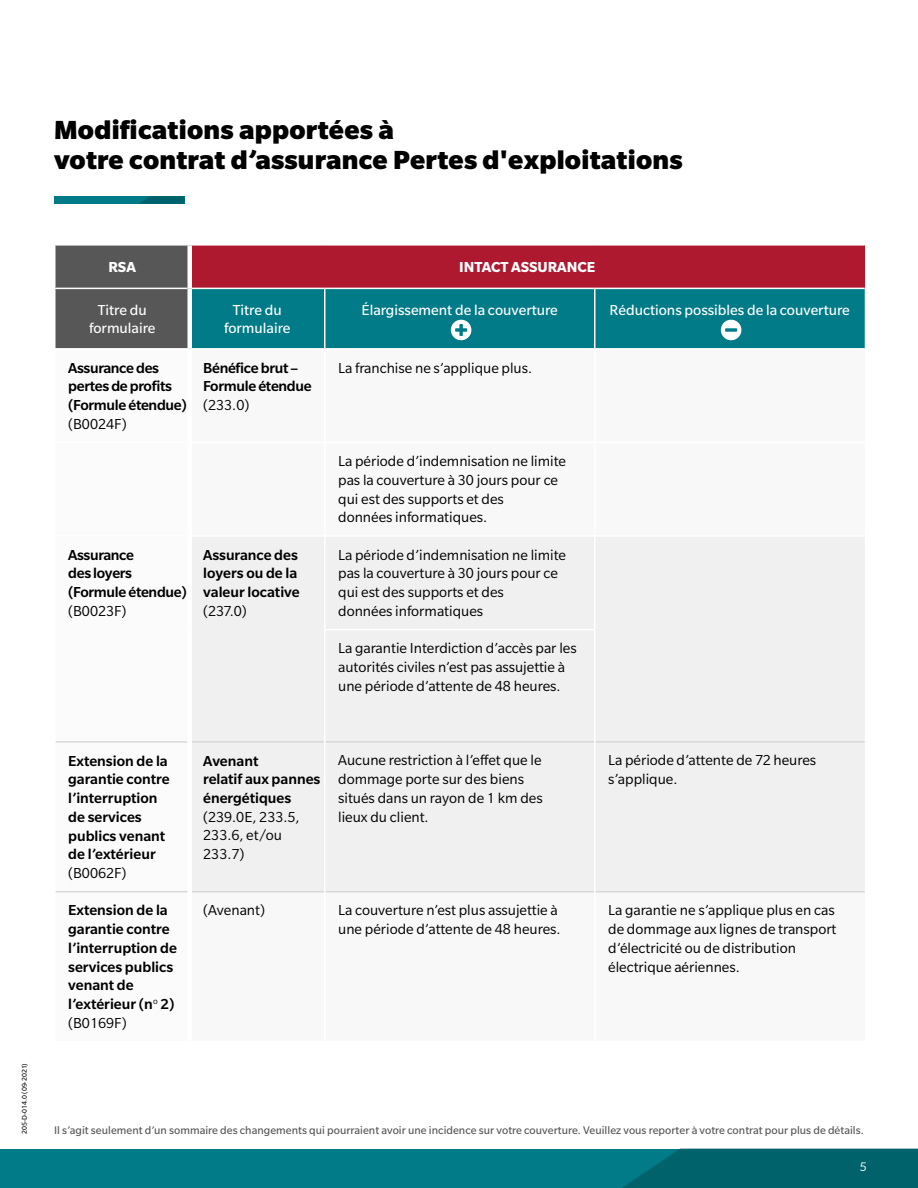
<style>
.page{position:relative;width:918px;height:1188px;background:#fff}
.page>*{position:absolute;margin:0;border:0;box-sizing:border-box;transform-origin:0 0}
.t1{font:900 28.5px/30px "Slate Std";letter-spacing:.01em;color:#000}
.t2{font:15.75px/18.8px "Slate Std";color:#000}
.t3{font:500 15.75px/18.8px "Slate Std";color:#000}
.t4{font:500 15.75px/18.8px "Slate Std";letter-spacing:-.02em;color:#000}
.t5{font:15.75px/18px "Slate Std";color:#fff;text-align:center}
.t6{font:700 15.75px "Slate Std";color:#fff}
.t7{font:13.5px "Slate Std";color:#fff}
.t8{font:12px "Slate Std";letter-spacing:.005em;color:#555}
.t9{font:7.5px "Slate Std";color:#000}
.s1{font-weight:400}
</style>
<div class="page">
<div style="left:0;top:1149px;width:918px;height:39px;background:#007b87"></div>
<svg style="left:622px;top:1149px;width:296px;height:39px;background:#00646d"></svg>
<div style="left:54px;top:196px;width:130px;height:8px;background:#007b87"></div>
<svg style="left:139px;top:196px;width:45px;height:8px"></svg>
<div style="left:192px;top:537px;width:673px;height:354px;background:#f0f0f0"></div>
<hr style="left:56px;top:891px;width:132px;height:1px;background:#d8d8d8">
<hr style="left:192px;top:891px;width:132px;height:1px;background:#d8d8d8">
<hr style="left:596px;top:891px;width:269px;height:1px;background:#d8d8d8">
<hr style="left:326px;top:891px;width:268px;height:1px;background:#d8d8d8">
<hr style="left:56px;top:741px;width:132px;height:2px;background:#d8d8d8">
<hr style="left:192px;top:741px;width:132px;height:2px;background:#d8d8d8">
<hr style="left:326px;top:741px;width:268px;height:2px;background:#d8d8d8">
<hr style="left:596px;top:741px;width:269px;height:2px;background:#d8d8d8">
<hr style="left:594px;top:537px;width:2px;height:92px;background:#fff">
<hr style="left:594px;top:630px;width:2px;height:112px;background:#fff">
<hr style="left:594px;top:742px;width:2px;height:150px;background:#fff">
<hr style="left:324px;top:537px;width:2px;height:92px;background:#fff">
<hr style="left:324px;top:630px;width:2px;height:112px;background:#fff">
<hr style="left:324px;top:742px;width:2px;height:150px;background:#fff">
<hr style="left:324px;top:629px;width:272px;height:1px;background:#fff">
<svg style="left:55px;top:245px;width:810px;height:104px;background:#545a67"></svg>
<h1 class="t1" style="left:54px;top:114px;width:630px">Modifications apportées à<br>votre contrat d’assurance Pertes d'exploitations</h1>
<p class="t9" style="left:20px;top:1134px;width:72px;rotate:-90deg">205-D-014.0 (09-2021)</p>
<p class="t6" style="left:109px;top:258px;width:29px">RSA</p>
<p class="t6" style="left:459px;top:258px;width:138px">INTACT ASSURANCE</p>
<p class="t5" style="left:89px;top:301px;width:68px">Titre du formulaire</p>
<p class="t5" style="left:224px;top:301px;width:68px">Titre du formulaire</p>
<p class="t5" style="left:362px;top:301px;width:198px">Élargissement de la couverture</p>
<p class="t5" style="left:610px;top:301px;width:242px">Réductions possibles de la couverture</p>
<p class="t4" style="left:68px;top:358px;width:120px">Assurance des pertes de profits (Formule étendue)</p>
<p class="t2" style="left:68px;top:414px;width:60px">(B0024F)</p>
<p class="t4" style="left:203px;top:358px;width:110px">Bénéfice brut –<br>Formule étendue</p>
<p class="t2" style="left:203px;top:396px;width:48px">(233.0)</p>
<p class="t2" style="left:338px;top:358px;width:195px">La franchise ne s’applique plus.</p>
<p class="t4" style="left:68px;top:545px;width:120px">Assurance<br>des loyers (Formule étendue)</p>
<p class="t2" style="left:68px;top:602px;width:60px">(B0023F)</p>
<p class="t3" style="left:203px;top:545px;width:98px">Assurance des loyers ou de la valeur locative</p>
<p class="t2" style="left:203px;top:602px;width:45px">(237.0)</p>
<p class="t2" style="left:338px;top:452px;width:229px">La période d’indemnisation ne limite pas la couverture à 30 jours pour ce qui est des supports et des<br>données informatiques.</p>
<p class="t2" style="left:338px;top:545px;width:229px">La période d’indemnisation ne limite pas la couverture à 30 jours pour ce qui est des supports et des<br>données informatiques</p>
<p class="t2" style="left:338px;top:639px;width:240px">La garantie Interdiction d’accès par les autorités civiles n’est pas assujettie à une période d’attente de 48 heures.</p>
<p class="t3" style="left:68px;top:751px;width:103px">Extension de la garantie contre l’interruption de services publics venant de l’extérieur</p>
<p class="t2" style="left:68px;top:864px;width:60px">(B0062F)</p>
<p class="t3" style="left:203px;top:751px;width:119px">Avenant<br>relatif aux pannes énergétiques</p>
<p class="t2" style="left:203px;top:807px;width:98px">(239.0E, 233.5,<br>233.6, et/ou<br>233.7)</p>
<p class="t2" style="left:338px;top:751px;width:206px">Aucune restriction à l’effet que le dommage porte sur des biens situés dans un rayon de 1 km des lieux du client.</p>
<p class="t2" style="left:608px;top:751px;width:210px">La période d’attente de 72 heures s’applique.</p>
<p class="t3" style="left:68px;top:901px;width:110px">Extension de la garantie contre l’interruption de services publics venant de l’extérieur (n<sup>o</sup> 2) <span class="s1">(B0169F)</span></p>
<p class="t2" style="left:203px;top:901px;width:63px">(Avenant)</p>
<p class="t2" style="left:338px;top:901px;width:224px">La couverture n’est plus assujettie à une période d’attente de 48 heures.</p>
<p class="t2" style="left:608px;top:901px;width:230px">La garantie ne s’applique plus en cas de dommage aux lignes de transport d’électricité ou de distribution électrique aériennes.</p>
<p class="t8" style="left:54px;top:1124px;width:811px">Il s’agit seulement d’un sommaire des changements qui pourraient avoir une incidence sur votre couverture. Veuillez vous reporter à votre contrat pour plus de détails.</p>
<p class="t7" style="left:860px;top:1160px;width:8px">5</p>
</div>
